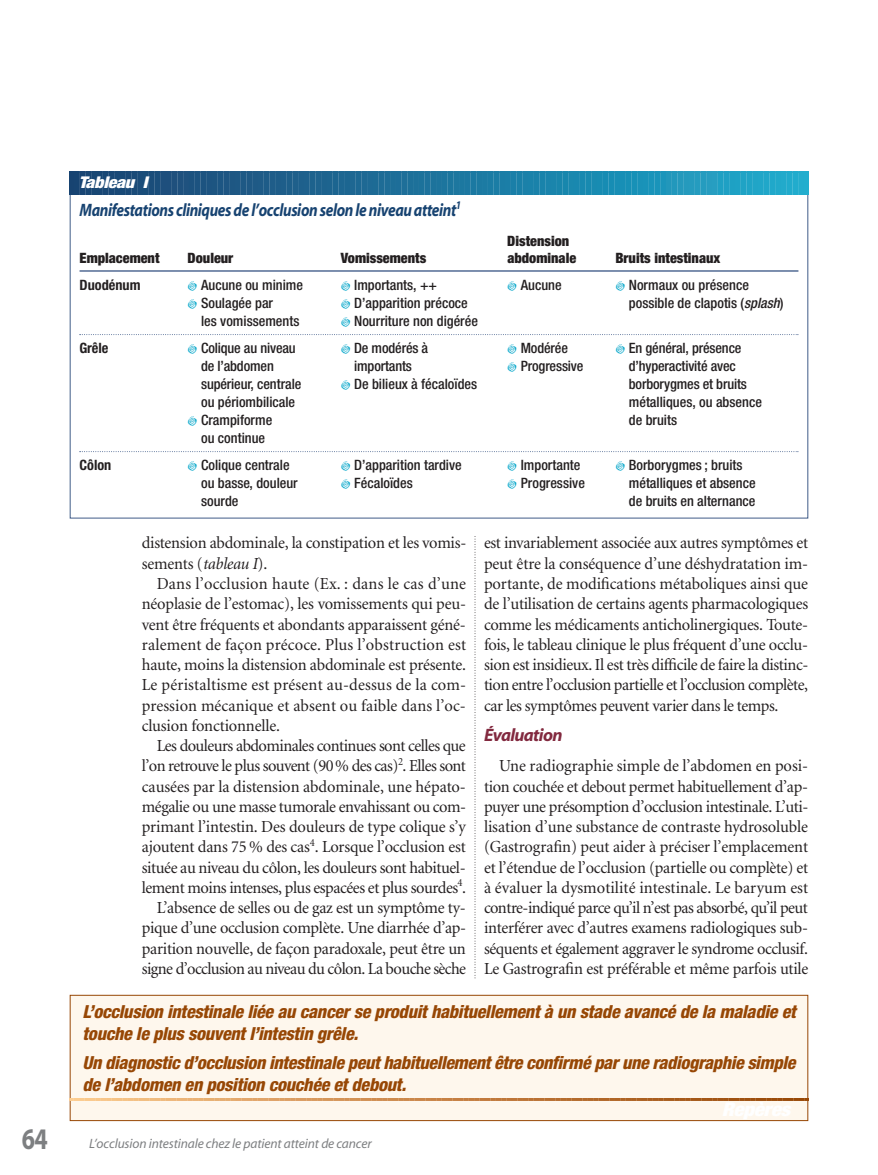
<style>
.page{position:relative;width:878px;height:1175px;background:#fff}
.page>*{position:absolute;margin:0;border:0;box-sizing:border-box;transform-origin:0 0}
.t1{font:700 30px "Myriad";color:#7d7f81;scale:.8 1}
.t2{font:italic 800 condensed 18px/21.8px "Helvetica Neue";letter-spacing:-.015em;color:#974705}
.t3{font:italic 700 18px "Myriad";letter-spacing:-.025em;color:#174371;scale:.85 1}
.t4{font:italic 700 18px "Myriad";letter-spacing:-.035em;color:#82293f}
.t5{font:16.8px/20.2px "Minion";letter-spacing:-.02em;color:#231f20;text-align:justify}
.t6{font:italic 900 condensed 16.2px "Helvetica Neue";letter-spacing:-.015em;color:#fff;scale:1.11 1}
.t7{font:500 condensed 14.25px "Helvetica Neue";color:#231f20}
.t8{font:900 condensed 14.25px "Helvetica Neue";color:#231f20}
.t9{font:700 condensed 14.25px "Helvetica Neue";color:#231f20}
.t10{font:italic 13.5px "Myriad";letter-spacing:-.01em;color:#7d7f81}
.s1{font-style:italic}
</style>
<div class="page">
<svg style="left:474px;top:536px;width:1px;height:443px"></svg>
<hr style="left:80px;top:270px;width:718px;height:2px;background:#526b94">
<svg style="left:80px;top:334px;width:718px;height:1px"></svg>
<svg style="left:80px;top:451px;width:718px;height:1px"></svg>
<svg style="left:71px;top:172px;width:87px;height:22px;background:#1c4b78"></svg>
<hr style="left:162px;top:172px;width:2px;height:22px;background:#1e4f7d">
<svg style="left:168px;top:172px;width:13px;height:22px"></svg>
<hr style="left:185px;top:172px;width:2px;height:22px;background:#1f527f">
<svg style="left:191px;top:172px;width:13px;height:22px"></svg>
<hr style="left:208px;top:172px;width:2px;height:22px;background:#1d5481">
<svg style="left:214px;top:172px;width:13px;height:22px"></svg>
<hr style="left:231px;top:172px;width:2px;height:22px;background:#1e5783">
<svg style="left:237px;top:172px;width:168px;height:22px;background:#216590"></svg>
<hr style="left:409px;top:172px;width:2px;height:22px;background:#1d7099">
<svg style="left:415px;top:172px;width:13px;height:22px"></svg>
<hr style="left:432px;top:172px;width:2px;height:22px;background:#1d739c">
<svg style="left:438px;top:172px;width:13px;height:22px"></svg>
<hr style="left:455px;top:172px;width:2px;height:22px;background:#1d779f">
<svg style="left:461px;top:172px;width:13px;height:22px"></svg>
<hr style="left:478px;top:172px;width:2px;height:22px;background:#1c7aa2">
<svg style="left:484px;top:172px;width:168px;height:22px;background:#1c88af"></svg>
<hr style="left:656px;top:172px;width:2px;height:22px;background:#1994ba">
<svg style="left:662px;top:172px;width:13px;height:22px"></svg>
<hr style="left:679px;top:172px;width:2px;height:22px;background:#2599bc">
<svg style="left:685px;top:172px;width:13px;height:22px"></svg>
<hr style="left:702px;top:172px;width:2px;height:22px;background:#259cbf">
<svg style="left:708px;top:172px;width:13px;height:22px"></svg>
<hr style="left:725px;top:172px;width:2px;height:22px;background:#1fa0c4">
<svg style="left:731px;top:172px;width:76px;height:22px;background:#23a8c9"></svg>
<div style="left:70px;top:995px;width:737px;height:125px;background:#fef7ed"></div>
<div style="left:70px;top:994px;width:738px;height:126px;border:1px solid #974705"></div>
<svg style="left:70px;top:1098px;width:23px;height:22px"></svg>
<hr style="left:97px;top:1098px;width:2px;height:22px;background:#f9c78a">
<svg style="left:103px;top:1098px;width:109px;height:22px"></svg>
<hr style="left:216px;top:1098px;width:2px;height:22px;background:#e6ae71">
<svg style="left:222px;top:1098px;width:109px;height:22px"></svg>
<hr style="left:335px;top:1098px;width:2px;height:22px;background:#d59559">
<svg style="left:341px;top:1098px;width:255px;height:22px"></svg>
<hr style="left:600px;top:1098px;width:2px;height:22px;background:#b16728">
<svg style="left:606px;top:1098px;width:109px;height:22px"></svg>
<hr style="left:719px;top:1098px;width:2px;height:22px;background:#a25414">
<svg style="left:725px;top:1098px;width:82px;height:22px"></svg>
<h1 class="t1" style="left:22px;top:1127px;width:34px">64</h1>
<p class="t6" style="left:79px;top:177px;width:63px">Tableau I</p>
<p class="t3" style="left:80px;top:203px;width:450px">Manifestations cliniques de l’occlusion selon le niveau atteint<sup>1</sup></p>
<p class="t8" style="left:507px;top:236px;width:64px">Distension</p>
<p class="t8" style="left:80px;top:252px;width:81px">Emplacement</p>
<p class="t8" style="left:188px;top:252px;width:47px">Douleur</p>
<p class="t8" style="left:341px;top:252px;width:87px">Vomissements</p>
<p class="t8" style="left:507px;top:252px;width:70px">abdominale</p>
<p class="t8" style="left:615px;top:252px;width:106px">Bruits intestinaux</p>
<p class="t9" style="left:80px;top:279px;width:62px">Duodénum</p>
<p class="t7" style="left:201px;top:279px;width:103px">Aucune ou minime</p>
<p class="t7" style="left:354px;top:279px;width:84px">Importants, ++</p>
<p class="t7" style="left:520px;top:279px;width:42px">Aucune</p>
<p class="t7" style="left:628px;top:279px;width:122px">Normaux ou présence</p>
<p class="t7" style="left:201px;top:297px;width:73px">Soulagée par</p>
<p class="t7" style="left:354px;top:297px;width:115px">D’apparition précoce</p>
<p class="t7" style="left:629px;top:297px;width:156px">possible de clapotis (<span class="s1">splash</span>)</p>
<p class="t7" style="left:201px;top:315px;width:100px">les vomissements</p>
<p class="t7" style="left:354px;top:315px;width:125px">Nourriture non digérée</p>
<p class="t9" style="left:80px;top:342px;width:30px">Grêle</p>
<p class="t7" style="left:201px;top:342px;width:96px">Colique au niveau</p>
<p class="t7" style="left:354px;top:342px;width:76px">De modérés à</p>
<p class="t7" style="left:520px;top:342px;width:49px">Modérée</p>
<p class="t7" style="left:628px;top:342px;width:114px">En général, présence</p>
<p class="t7" style="left:201px;top:360px;width:74px">de l’abdomen</p>
<p class="t7" style="left:354px;top:360px;width:59px">importants</p>
<p class="t7" style="left:520px;top:360px;width:64px">Progressive</p>
<p class="t7" style="left:629px;top:360px;width:108px">d’hyperactivité avec</p>
<p class="t7" style="left:201px;top:378px;width:102px">supérieur, centrale</p>
<p class="t7" style="left:354px;top:378px;width:124px">De bilieux à fécaloïdes</p>
<p class="t7" style="left:629px;top:378px;width:120px">borborygmes et bruits</p>
<p class="t7" style="left:201px;top:396px;width:96px">ou périombilicale</p>
<p class="t7" style="left:629px;top:396px;width:135px">métalliques, ou absence</p>
<p class="t7" style="left:201px;top:414px;width:73px">Crampiforme</p>
<p class="t7" style="left:629px;top:414px;width:50px">de bruits</p>
<p class="t7" style="left:201px;top:432px;width:66px">ou continue</p>
<p class="t9" style="left:80px;top:459px;width:33px">Côlon</p>
<p class="t7" style="left:201px;top:459px;width:90px">Colique centrale</p>
<p class="t7" style="left:354px;top:459px;width:109px">D’apparition tardive</p>
<p class="t7" style="left:520px;top:459px;width:61px">Importante</p>
<p class="t7" style="left:628px;top:459px;width:115px">Borborygmes ; bruits</p>
<p class="t7" style="left:201px;top:477px;width:98px">ou basse, douleur</p>
<p class="t7" style="left:354px;top:477px;width:60px">Fécaloïdes</p>
<p class="t7" style="left:520px;top:477px;width:66px">Progressive</p>
<p class="t7" style="left:629px;top:477px;width:128px">métalliques et absence</p>
<p class="t7" style="left:201px;top:495px;width:39px">sourde</p>
<p class="t7" style="left:629px;top:495px;width:128px">de bruits en alternance</p>
<p class="t5" style="left:142px;top:534px;width:326px">distension abdominale, la constipation et les vomis&shy;sements (<span class="s1">tableau I</span>).</p>
<p class="t5" style="left:142px;top:575px;width:326px;text-indent:15px">Dans l’occlusion haute (Ex. : dans le cas d’une néoplasie de l’estomac), les vomissements qui peu&shy;vent être fréquents et abondants apparaissent géné&shy;ralement de façon précoce. Plus l’obstruction est haute, moins la distension abdominale est présente.<br>Le péristaltisme est présent au-dessus de la com&shy;pression mécanique et absent ou faible dans l’oc&shy;clusion fonctionnelle.</p>
<p class="t5" style="left:142px;top:737px;width:326px;text-align:right">Les douleurs abdominales continues sont celles que l’on retrouve le plus souvent (90% des cas)<sup>2</sup>. Elles sont causées par la distension abdominale, une hépato&shy;mégalie ou une masse tumorale envahissant ou com&shy;primant l’intestin. Des douleurs de type colique s’y ajoutent dans 75 % des cas<sup>4</sup>. Lorsque l’occlusion est située au niveau du côlon, les douleurs sont habituel&shy;lement moins intenses, plus espacées et plus sourdes<sup>4</sup>.<br>L’absence de selles ou de gaz est un symptôme ty&shy;pique d’une occlusion complète. Une diarrhée d’ap&shy;parition nouvelle, de façon paradoxale, peut être un signe d’occlusion au niveau du côlon. La bouche sèche</p>
<p class="t5" style="left:484px;top:534px;width:326px">est invariablement associée aux autres symptômes et peut être la conséquence d’une déshydratation im&shy;portante, de modifications métaboliques ainsi que de l’utilisation de certains agents pharmacologiques comme les médicaments anticholinergiques. Toute&shy;fois, le tableau clinique le plus fréquent d’une occlu&shy;sion est insidieux. Il est très difficile de faire la distinc&shy;tion entre l’occlusion partielle et l’occlusion complète, car les symptômes peuvent varier dans le temps.</p>
<p class="t4" style="left:484px;top:727px;width:80px">Évaluation</p>
<p class="t5" style="left:484px;top:757px;width:326px;text-indent:15px">Une radiographie simple de l’abdomen en posi&shy;tion couchée et debout permet habituellement d’ap&shy;puyer une présomption d’occlusion intestinale. L’uti&shy;lisation d’une substance de contraste hydrosoluble (Gastrografin) peut aider à préciser l’emplacement et l’étendue de l’occlusion (partielle ou complète) et à évaluer la dysmotilité intestinale. Le baryum est contre-indiqué parce qu’il n’est pas absorbé, qu’il peut interférer avec d’autres examens radiologiques sub&shy;séquents et également aggraver le syndrome occlusif.<br>Le Gastrografin est préférable et même parfois utile</p>
<p class="t2" style="left:82px;top:1002px;width:714px">L’occlusion intestinale liée au cancer se produit habituellement à un stade avancé de la maladie et touche le plus souvent l’intestin grêle.</p>
<p class="t2" style="left:82px;top:1053px;width:714px">Un diagnostic d’occlusion intestinale peut habituellement être confirmé par une radiographie simple de l’abdomen en position couchée et debout.</p>
<p class="t10" style="left:89px;top:1138px;width:284px">L’occlusion intestinale chez le patient atteint de cancer</p>
</div>
